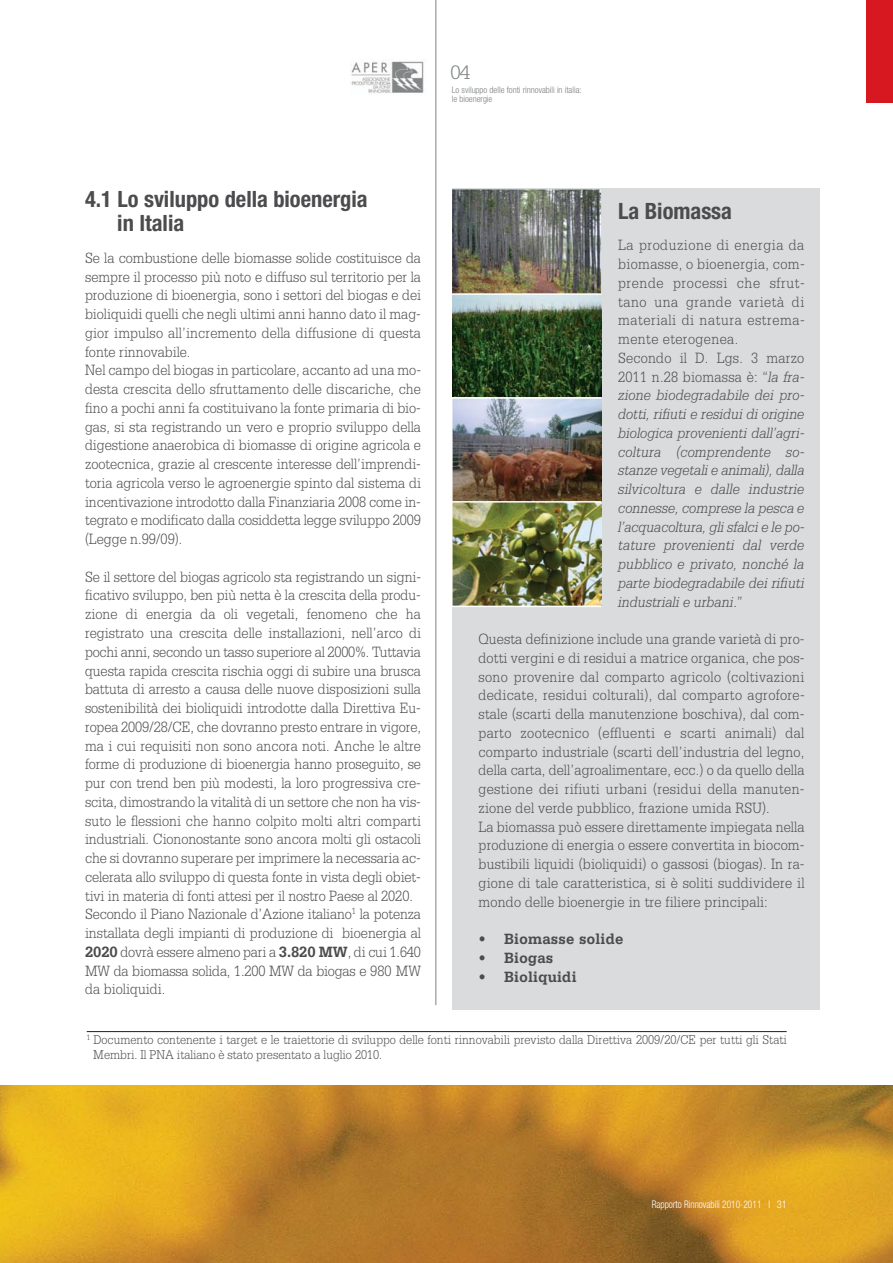
<style>
.page{position:relative;width:893px;height:1263px;background:#fff}
.page>*{position:absolute;margin:0;border:0;box-sizing:border-box;transform-origin:0 0}
.t1{font:700 condensed 22.5px/24px "Helvetica Neue";color:#4c4c4e}
.t2{font:300 20.55px "Serifa";color:#7f8283}
.t3{font:300 15.75px/18.8px "Serifa";color:#4c4c4e;scale:.9 1}
.t4{font:italic 300 15.75px/18.8px "Serifa";letter-spacing:.005em;color:#4c4c4e;scale:.9 1}
.t5{font:700 15.75px "Serifa";letter-spacing:.015em;color:#4c4c4e;scale:.95 1}
.t6{font:300 13.5px/14.2px "Serifa";color:#4c4c4e;scale:.9 1}
.t7{font:300 condensed 10.5px "Helvetica Neue";color:#fff;scale:.9 1}
.t8{font:300 condensed 9px/9px "Helvetica Neue";color:#7f8283}
.s1{font-weight:700}
.s2{font-style:normal}
</style>
<div class="page">
<img style="left:0;top:1085px;width:893px;height:178px">
<img style="left:351px;top:61px;width:73px;height:32px">
<div style="left:866px;top:0;width:27px;height:103px;background:#d81820"></div>
<hr style="left:87px;top:1031px;width:700px;height:1px;background:#231f20">
<div style="left:452px;top:189px;width:368px;height:821px;background:#d9dbdc"></div>
<img style="left:452px;top:189px;width:149px;height:208px">
<img style="left:452px;top:399px;width:149px;height:207px">
<hr style="left:446px;top:293px;width:155px;height:2px;background:#fff">
<hr style="left:446px;top:397px;width:155px;height:2px;background:#fff">
<hr style="left:446px;top:501px;width:155px;height:2px;background:#fff">
<hr style="left:446px;top:606px;width:155px;height:1px;background:#fff">
<hr style="left:436px;top:0;width:1px;height:1005px;background:#7f8283">
<h2 class="t2" style="left:451px;top:65px;width:21px">04</h2>
<p class="t8" style="left:452px;top:86px;width:132px">Lo sviluppo delle fonti rinnovabili in italia: le bioenergie</p>
<h1 class="t1" style="left:117px;top:189px;width:252px;text-indent:-32px">4.1 Lo sviluppo della bioenergia in Italia</h1>
<p class="t3" style="left:85px;top:250px;width:375px">Se la combustione delle biomasse solide costituisce da sempre il processo più noto e diffuso sul territorio per la produzione di bioenergia, sono i settori del biogas e dei bioliquidi quelli che negli ultimi anni hanno dato il mag&shy;gior impulso all’incremento della diffusione di questa fonte rinnovabile.<br>Nel campo del biogas in particolare, accanto ad una mo&shy;desta crescita dello sfruttamento delle discariche, che fino a pochi anni fa costituivano la fonte primaria di bio&shy;gas, si sta registrando un vero e proprio sviluppo della digestione anaerobica di biomasse di origine agricola e zootecnica, grazie al crescente interesse dell’imprendi&shy;toria agricola verso le agroenergie spinto dal sistema di incentivazione introdotto dalla Finanziaria 2008 come in&shy;tegrato e modificato dalla cosiddetta legge sviluppo 2009 (Legge n.99/09).</p>
<p class="t3" style="left:85px;top:568px;width:375px">Se il settore del biogas agricolo sta registrando un signi&shy;ficativo sviluppo, ben più netta è la crescita della produ&shy;zione di energia da oli vegetali, fenomeno che ha registrato una crescita delle installazioni, nell’arco di pochi anni, secondo un tasso superiore al 2000%. Tuttavia questa rapida crescita rischia oggi di subire una brusca battuta di arresto a causa delle nuove disposizioni sulla sostenibilità dei bioliquidi introdotte dalla Direttiva Eu&shy;ropea 2009/28/CE, che dovranno presto entrare in vigore, ma i cui requisiti non sono ancora noti. Anche le altre forme di produzione di bioenergia hanno proseguito, se pur con trend ben più modesti, la loro progressiva cre&shy;scita, dimostrando la vitalità di un settore che non ha vis&shy;suto le flessioni che hanno colpito molti altri comparti industriali. Ciononostante sono ancora molti gli ostacoli che si dovranno superare per imprimere la necessaria ac&shy;celerata allo sviluppo di questa fonte in vista degli obiet&shy;tivi in materia di fonti attesi per il nostro Paese al 2020.<br>Secondo il Piano Nazionale d’Azione italiano<sup>1</sup> la potenza installata degli impianti di produzione di bioenergia al <span class="s1">2020</span> dovrà essere almeno pari a <span class="s1">3.820 MW</span>, di cui 1.640<br>MW da biomassa solida, 1.200 MW da biogas e 980 MW da bioliquidi.</p>
<p class="t6" style="left:93px;top:1034px;width:772px;text-indent:-7px"><sup>1</sup> Documento contenente i target e le traiettorie di sviluppo delle fonti rinnovabili previsto dalla Direttiva 2009/20/CE per tutti gli Stati<br>Membri. Il PNA italiano è stato presentato a luglio 2010.</p>
<h1 class="t1" style="left:618px;top:201px;width:115px">La Biomassa</h1>
<p class="t4" style="left:618px;top:237px;width:209px"><span class="s2">La produzione di energia da biomasse, o bioenergia, com&shy;prende processi che sfrut&shy;tano una grande varietà di materiali di natura estrema&shy;mente eterogenea.<br>Secondo il D. Lgs. 3 marzo<br>2011 n.28 biomassa è: “</span>la fra&shy;zione biodegradabile dei pro&shy;dotti, rifiuti e residui di origine biologica provenienti dall’agri&shy;coltura (comprendente so&shy;stanze vegetali e animali), dalla silvicoltura e dalle industrie connesse, comprese la pesca e l’acquacoltura, gli sfalci e le po&shy;tature provenienti dal verde pubblico e privato, nonché la parte biodegradabile dei rifiuti industriali e urbani<span class="s2">.”</span></p>
<p class="t3" style="left:479px;top:631px;width:364px">Questa definizione include una grande varietà di pro&shy;dotti vergini e di residui a matrice organica, che pos&shy;sono provenire dal comparto agricolo (coltivazioni dedicate, residui colturali), dal comparto agrofore&shy;stale (scarti della manutenzione boschiva), dal com&shy;parto zootecnico (effluenti e scarti animali) dal comparto industriale (scarti dell’industria del legno, della carta, dell’agroalimentare, ecc.) o da quello della gestione dei rifiuti urbani (residui della manuten&shy;zione del verde pubblico, frazione umida RSU).<br>La biomassa può essere direttamente impiegata nella produzione di energia o essere convertita in biocom&shy;bustibili liquidi (bioliquidi) o gassosi (biogas). In ra&shy;gione di tale caratteristica, si è soliti suddividere il mondo delle bioenergie in tre filiere principali:</p>
<p class="t5" style="left:479px;top:934px;width:154px">• Biomasse solide</p>
<p class="t5" style="left:479px;top:952px;width:80px">• Biogas</p>
<p class="t5" style="left:479px;top:971px;width:105px">• Bioliquidi</p>
<p class="t7" style="left:652px;top:1200px;width:152px">Rapporto Rinnovabili 2010-2011 I 31</p>
</div>
